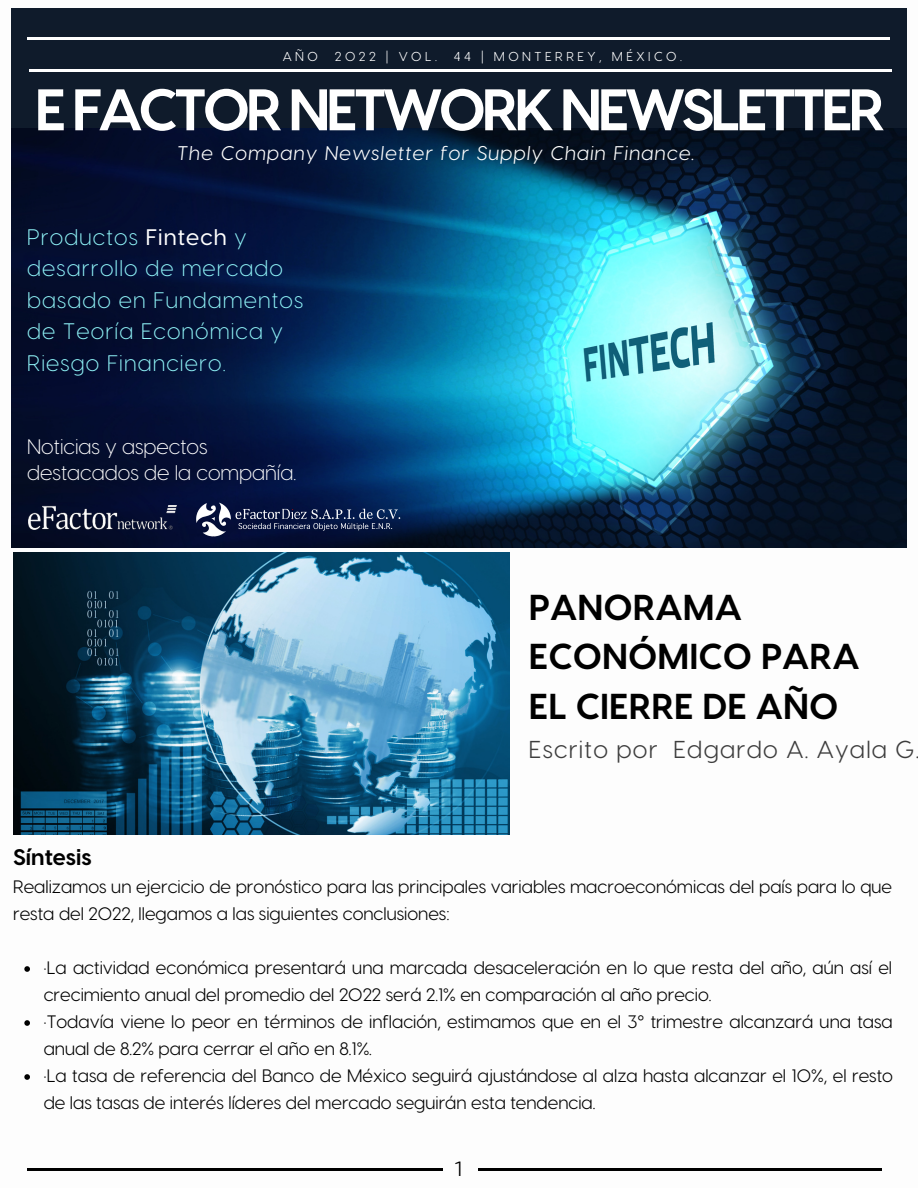
<style>
.page{position:relative;width:918px;height:1188px;background:#fff}
.page>*{position:absolute;margin:0;border:0;box-sizing:border-box;transform-origin:0 0}
.t1{font:700 58.5px "Visby CF";letter-spacing:-.075em;color:#fff}
.t2{font:700 36px/49.5px "Visby CF";color:#000}
.t3{font:24.45px "Visby CF";letter-spacing:.05em;color:#3d3d3d}
.t4{font:300 22.5px/31.5px "Visby CF";letter-spacing:.05em;color:#90f5f9}
.t5{font:700 22.5px "Visby CF";color:#000}
.t6{font:300 21px/25.8px "Visby CF";color:#fff}
.t7{font:300 21px "Exo 2";color:#000}
.t8{font:italic 19.8px "Visby CF";letter-spacing:.06em;color:#fff}
.t9{font:18px/27px "Visby CF";color:#000}
.t10{font:12.9px "Visby CF";letter-spacing:.27em;color:#fff}
.s1{font-weight:500;color:#fff}
</style>
<div class="page">
<hr style="left:27px;top:1168px;width:415px;height:2px;background:#000">
<hr style="left:478px;top:1168px;width:404px;height:2px;background:#000">
<div style="left:12px;top:8px;width:895px;height:462px;background:#0f1b2b"></div>
<hr style="left:27px;top:37px;width:863px;height:2px;background:#fff">
<hr style="left:29px;top:69px;width:863px;height:3px;background:#fff">
<img style="left:12px;top:129px;width:894px;height:418px">
<img style="left:29px;top:506px;width:147px;height:24px">
<img style="left:193px;top:496px;width:208px;height:43px">
<img style="left:13px;top:553px;width:496px;height:282px">
<svg style="left:24px;top:966px;width:6px;height:6px"></svg>
<svg style="left:24px;top:1020px;width:6px;height:6px"></svg>
<svg style="left:24px;top:1074px;width:6px;height:6px"></svg>
<p class="t10" style="left:283px;top:48px;width:37px">AÑO</p>
<p class="t10" style="left:335px;top:48px;width:104px">2022 | VOL.</p>
<p class="t10" style="left:454px;top:48px;width:230px">44 | MONTERREY, MÉXICO.</p>
<h1 class="t1" style="left:35px;top:71px;width:852px">E FACTOR NETWORK NEWSLETTER</h1>
<p class="t8" style="left:178px;top:140px;width:519px">The Company Newsletter for Supply Chain Finance.</p>
<p class="t4" style="left:27px;top:220px;width:277px">Productos <span class="s1">Fintech</span> y desarrollo de mercado basado en Fundamentos de Teoría Económica y<br>Riesgo Financiero.</p>
<p class="t6" style="left:27px;top:432px;width:270px">Noticias y aspectos destacados de la compañía.</p>
<h2 class="t2" style="left:529px;top:580px;width:332px">PANORAMA<br>ECONÓMICO PARA<br>EL CIERRE DE AÑO</h2>
<h3 class="t3" style="left:529px;top:734px;width:392px">Escrito por Edgardo A. Ayala G.</h3>
<p class="t5" style="left:13px;top:842px;width:80px">Síntesis</p>
<p class="t9" style="left:13px;top:872px;width:881px">Realizamos un ejercicio de pronóstico para las principales variables macroeconómicas del país para lo que resta del 2022, llegamos a las siguientes conclusiones:</p>
<p class="t9" style="left:44px;top:953px;width:851px">·La actividad económica presentará una marcada desaceleración en lo que resta del año, aún así el crecimiento anual del promedio del 2022 será 2.1% en comparación al año precio.<br>·Todavía viene lo peor en términos de inflación, estimamos que en el 3° trimestre alcanzará una tasa anual de 8.2% para cerrar el año en 8.1%.<br>·La tasa de referencia del Banco de México seguirá ajustándose al alza hasta alcanzar el 10%, el resto de las tasas de interés líderes del mercado seguirán esta tendencia.</p>
<p class="t7" style="left:455px;top:1155px;width:10px">1</p>
</div>
